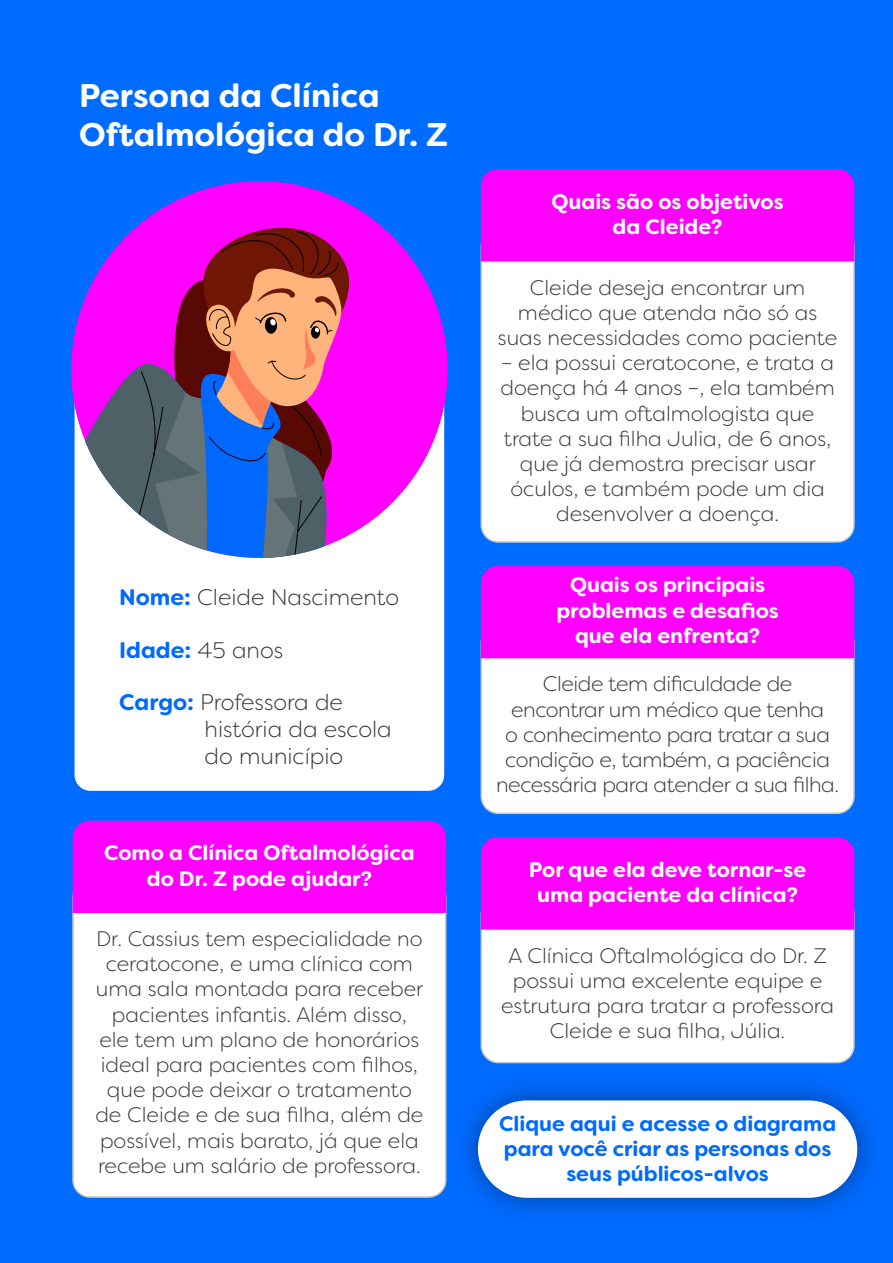
<style>
.page{position:relative;width:893px;height:1263px;background:#006bff}
.page>*{position:absolute;margin:0;border:0;box-sizing:border-box;transform-origin:0 0}
.t1{font:700 32.7px/39.3px "Filson Soft";color:#fff}
.t2{font:300 22.5px/27px "Filson Soft";color:#383838}
.t3{font:700 22.5px "Filson Soft";color:#0069fe}
.t4{font:300 21px/25.2px "Filson Soft";color:#383838;text-align:center}
.t5{font:700 21px/25.2px "Filson Soft";color:#fff;text-align:center}
.t6{font:300 21px/25.2px "Filson Soft";letter-spacing:-.02em;color:#383838;text-align:center}
.t7{font:700 21px/25.2px "Filson Soft";color:#006bff;text-align:center}
.s1{font-weight:700;color:#0069fe}
.s2{font-weight:300;color:#383838}
</style>
<div class="page">
<div style="left:73px;top:341px;width:372px;height:451px;background:#fff;border-radius:17px"></div>
<div style="left:71px;top:181px;width:377px;height:377px;background:#f0f;border-radius:50%"></div>
<svg style="left:71px;top:224px;width:283px;height:334px"></svg>
<div style="left:452px;top:1074px;width:431px;height:150px;background:#000;opacity:.4"></div>
<div style="left:478px;top:1100px;width:379px;height:98px;background:#fff;border-radius:49px"></div>
<div style="left:73px;top:881px;width:373px;height:316px;background:#fff;border-radius:17px"></div>
<div style="left:72px;top:880px;width:374px;height:318px;border:2px solid #c8c8c8;border-radius:17px"></div>
<div style="left:73px;top:821px;width:373px;height:92px;background:#f0f"></div>
<div style="left:481px;top:229px;width:373px;height:313px;background:#fff;border-radius:17px"></div>
<div style="left:480px;top:229px;width:375px;height:314px;border:2px solid #c8c8c8;border-radius:17px"></div>
<div style="left:481px;top:169px;width:373px;height:92px;background:#f0f"></div>
<div style="left:481px;top:897px;width:373px;height:165px;background:#fff;border-radius:17px"></div>
<div style="left:480px;top:897px;width:375px;height:166px;border:2px solid #c8c8c8;border-radius:17px"></div>
<div style="left:481px;top:837px;width:373px;height:93px;background:#f0f"></div>
<div style="left:481px;top:626px;width:373px;height:187px;background:#fff;border-radius:17px"></div>
<div style="left:480px;top:625px;width:375px;height:189px;border:2px solid #c8c8c8;border-radius:17px"></div>
<div style="left:481px;top:566px;width:373px;height:92px;background:#f0f"></div>
<h1 class="t1" style="left:79px;top:76px;width:371px">Persona da Clínica<br>Oftalmológica do Dr. Z</h1>
<p class="t2" style="left:119px;top:584px;width:281px"><span class="s1">Nome:</span> Cleide Nascimento</p>
<p class="t3" style="left:119px;top:635px;width:165px">Idade: <span class="s2">45 anos</span></p>
<p class="t2" style="left:205px;top:689px;width:189px;text-indent:-85px"><span class="s1">Cargo:</span> Professora de história da escola do município</p>
<p class="t5" style="left:104px;top:840px;width:312px">Como a Clínica Oftalmológica do Dr. Z pode ajudar?</p>
<p class="t4" style="left:95px;top:926px;width:330px">Dr. Cassius tem especialidade no ceratocone, e uma clínica com uma sala montada para receber pacientes infantis. Além disso, ele tem um plano de honorários ideal para pacientes com filhos, que pode deixar o tratamento de Cleide e de sua filha, além de possível, mais barato, já que ela recebe um salário de professora.</p>
<p class="t5" style="left:551px;top:189px;width:234px">Quais são os objetivos da Cleide?</p>
<p class="t4" style="left:498px;top:274px;width:341px">Cleide deseja encontrar um médico que atenda não só as suas necessidades como paciente</p>
<p class="t4" style="left:500px;top:350px;width:336px">– ela possui ceratocone, e trata a doença há 4 anos –, ela também busca um oftalmologista que trate a sua filha Julia, de 6 anos, que já demostra precisar usar óculos, e também pode um dia desenvolver a doença.</p>
<p class="t5" style="left:556px;top:573px;width:224px">Quais os principais problemas e desafios que ela enfrenta?</p>
<p class="t6" style="left:496px;top:671px;width:344px">Cleide tem dificuldade de encontrar um médico que tenha<br>o conhecimento para tratar a sua condição e, também, a paciência necessária para atender a sua filha.</p>
<p class="t5" style="left:529px;top:857px;width:279px">Por que ela deve tornar-se uma paciente da clínica?</p>
<p class="t4" style="left:501px;top:942px;width:334px">A Clínica Oftalmológica do Dr. Z possui uma excelente equipe e estrutura para tratar a professora<br>Cleide e sua filha, Júlia.</p>
<p class="t7" style="left:499px;top:1111px;width:339px">Clique aqui e acesse o diagrama para você criar as personas dos seus públicos-alvos</p>
</div>
